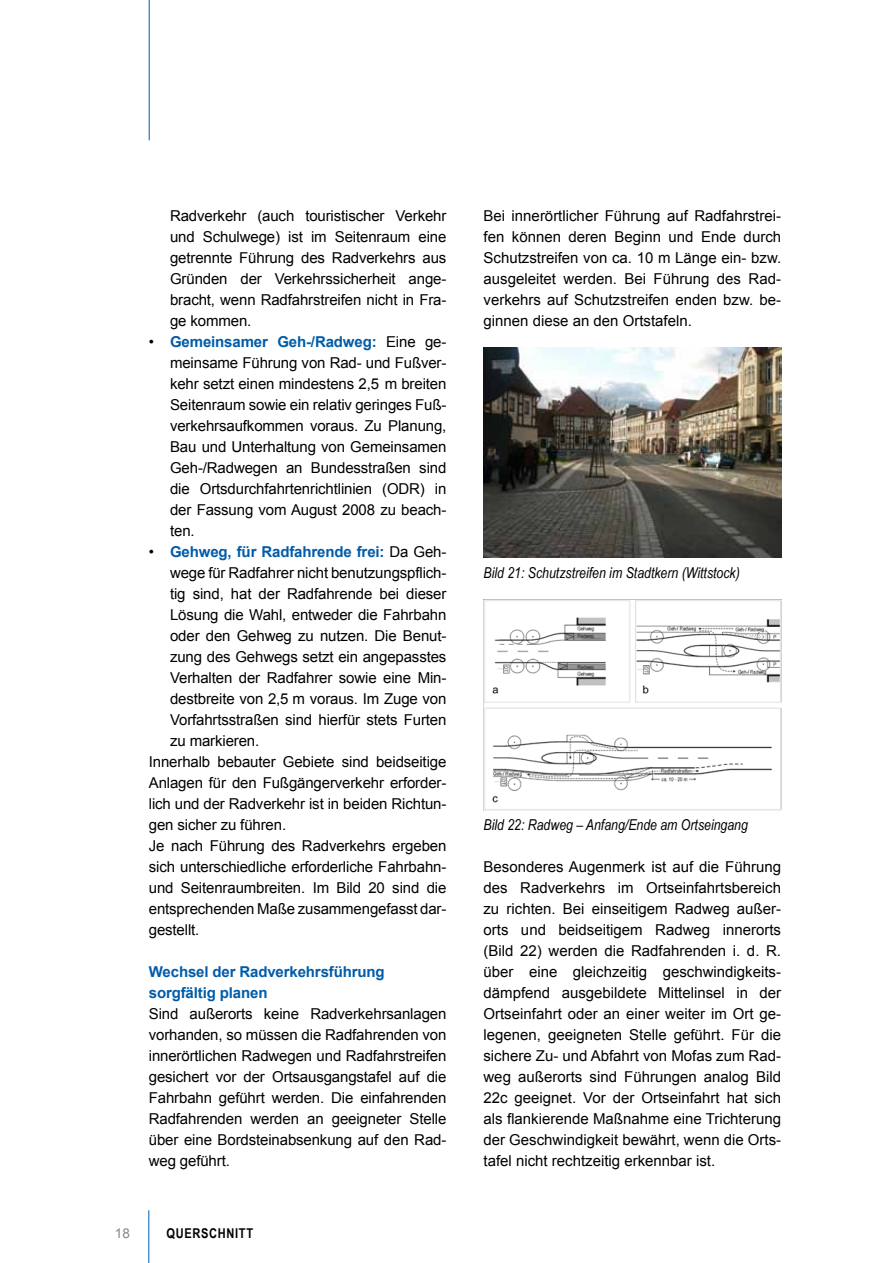
<style>
.page{position:relative;width:893px;height:1263px;background:#fff}
.page>*{position:absolute;margin:0;border:0;box-sizing:border-box;transform-origin:0 0}
.t1{font:15px/21px "Arial";letter-spacing:-.01em;color:#000;text-align:justify}
.t2{font:italic 15px "Arial Narrow";color:#000}
.t3{font:700 15px/21px "Arial";letter-spacing:-.01em;color:#005ca9}
.t4{font:700 13.5px "Arial Narrow";letter-spacing:.05em;color:#000}
.t5{font:13.5px "Arial";color:#878786}
.s1{font-weight:700;color:#005ca9}
.s2{font-weight:400;color:#000}
</style>
<div class="page">
<hr style="left:149px;top:0;width:1px;height:140px;background:#005ca9">
<hr style="left:148px;top:1210px;width:1px;height:53px;background:#005ca9">
<img style="left:483px;top:347px;width:298px;height:210px">
<img style="left:483px;top:599px;width:298px;height:212px">
<p class="t1" style="left:170px;top:205px;width:278px">Radverkehr (auch touristischer Verkehr und Schulwege) ist im Seitenraum eine getrennte Führung des Radverkehrs aus Gründen der Verkehrssicherheit ange&shy;bracht, wenn Radfahrstreifen nicht in Fra&shy;ge kommen.</p>
<p class="t1" style="left:170px;top:331px;width:278px;text-indent:-21px">• <span class="s1">Gemeinsamer Geh-/Radweg:</span> Eine ge&shy;meinsame Führung von Rad- und Fußver&shy;kehr setzt einen mindestens 2,5 m breiten Seitenraum sowie ein relativ geringes Fuß&shy;verkehrsaufkommen voraus. Zu Planung, Bau und Unterhaltung von Gemeinsamen Geh-/Radwegen an Bundesstraßen sind die Ortsdurchfahrtenrichtlinien (ODR) in der Fassung vom August 2008 zu beach&shy;ten.</p>
<p class="t3" style="left:149px;top:542px;width:299px"><span class="s2">•</span> Gehweg, für Radfahrende frei: <span class="s2">Da Geh-</span></p>
<p class="t1" style="left:170px;top:562px;width:278px">wege für Radfahrer nicht benutzungspflich-</p>
<p class="t1" style="left:170px;top:583px;width:278px">tig sind, hat der Radfahrende bei dieser</p>
<p class="t1" style="left:170px;top:604px;width:278px">Lösung die Wahl, entweder die Fahrbahn</p>
<p class="t1" style="left:170px;top:625px;width:278px">oder den Gehweg zu nutzen. Die Benut-</p>
<p class="t1" style="left:170px;top:646px;width:278px">zung des Gehwegs setzt ein angepasstes</p>
<p class="t1" style="left:170px;top:667px;width:278px">Verhalten der Radfahrer sowie eine Min-</p>
<p class="t1" style="left:170px;top:688px;width:278px">destbreite von 2,5 m voraus. Im Zuge von</p>
<p class="t1" style="left:170px;top:709px;width:278px">Vorfahrtsstraßen sind hierfür stets Furten</p>
<p class="t1" style="left:170px;top:730px;width:91px">zu markieren.</p>
<p class="t1" style="left:149px;top:751px;width:299px">Innerhalb bebauter Gebiete sind beidseitige</p>
<p class="t1" style="left:149px;top:772px;width:299px">Anlagen für den Fußgängerverkehr erforder-</p>
<p class="t1" style="left:149px;top:793px;width:299px">lich und der Radverkehr ist in beiden Richtun-</p>
<p class="t1" style="left:149px;top:814px;width:139px">gen sicher zu führen.</p>
<p class="t1" style="left:149px;top:835px;width:299px">Je nach Führung des Radverkehrs ergeben</p>
<p class="t1" style="left:149px;top:856px;width:299px">sich unterschiedliche erforderliche Fahrbahn-</p>
<p class="t1" style="left:149px;top:877px;width:299px">und Seitenraumbreiten. Im Bild 20 sind die</p>
<p class="t1" style="left:149px;top:898px;width:299px">entsprechenden Maße zusammengefasst dar-</p>
<p class="t1" style="left:149px;top:919px;width:52px">gestellt.</p>
<p class="t3" style="left:149px;top:962px;width:237px">Wechsel der Radverkehrsführung sorgfältig planen</p>
<p class="t1" style="left:149px;top:1003px;width:299px">Sind außerorts keine Radverkehrsanlagen vorhanden, so müssen die Radfahrenden von innerörtlichen Radwegen und Radfahrstreifen gesichert vor der Ortsausgangstafel auf die Fahrbahn geführt werden. Die einfahrenden Radfahrenden werden an geeigneter Stelle über eine Bordsteinabsenkung auf den Rad&shy;weg geführt.</p>
<p class="t5" style="left:115px;top:1224px;width:17px">18</p>
<p class="t4" style="left:166px;top:1223px;width:81px">QUERSCHN ITT</p>
<p class="t1" style="left:483px;top:205px;width:299px">Bei innerörtlicher Führung auf Radfahrstrei&shy;fen können deren Beginn und Ende durch Schutzstreifen von ca. 10 m Länge ein- bzw. ausgeleitet werden. Bei Führung des Rad&shy;verkehrs auf Schutzstreifen enden bzw. be&shy;ginnen diese an den Ortstafeln.</p>
<p class="t2" style="left:483px;top:562px;width:258px">Bild 21: Schutzstreifen im Stadtkern (Wittstock)</p>
<p class="t2" style="left:483px;top:814px;width:266px">Bild 22: Radweg – Anfang/Ende am Ortseingang</p>
<p class="t1" style="left:483px;top:856px;width:299px">Besonderes Augenmerk ist auf die Führung des Radverkehrs im Ortseinfahrtsbereich zu richten. Bei einseitigem Radweg außer&shy;orts und beidseitigem Radweg innerorts (Bild 22) werden die Radfahrenden i. d. R. über eine gleichzeitig geschwindigkeits&shy;dämpfend ausgebildete Mittelinsel in der Ortseinfahrt oder an einer weiter im Ort ge&shy;legenen, geeigneten Stelle geführt. Für die sichere Zu- und Abfahrt von Mofas zum Rad&shy;weg außerorts sind Führungen analog Bild 22c geeignet. Vor der Ortseinfahrt hat sich als flankierende Maßnahme eine Trichterung der Geschwindigkeit bewährt, wenn die Orts&shy;tafel nicht rechtzeitig erkennbar ist.</p>
</div>
